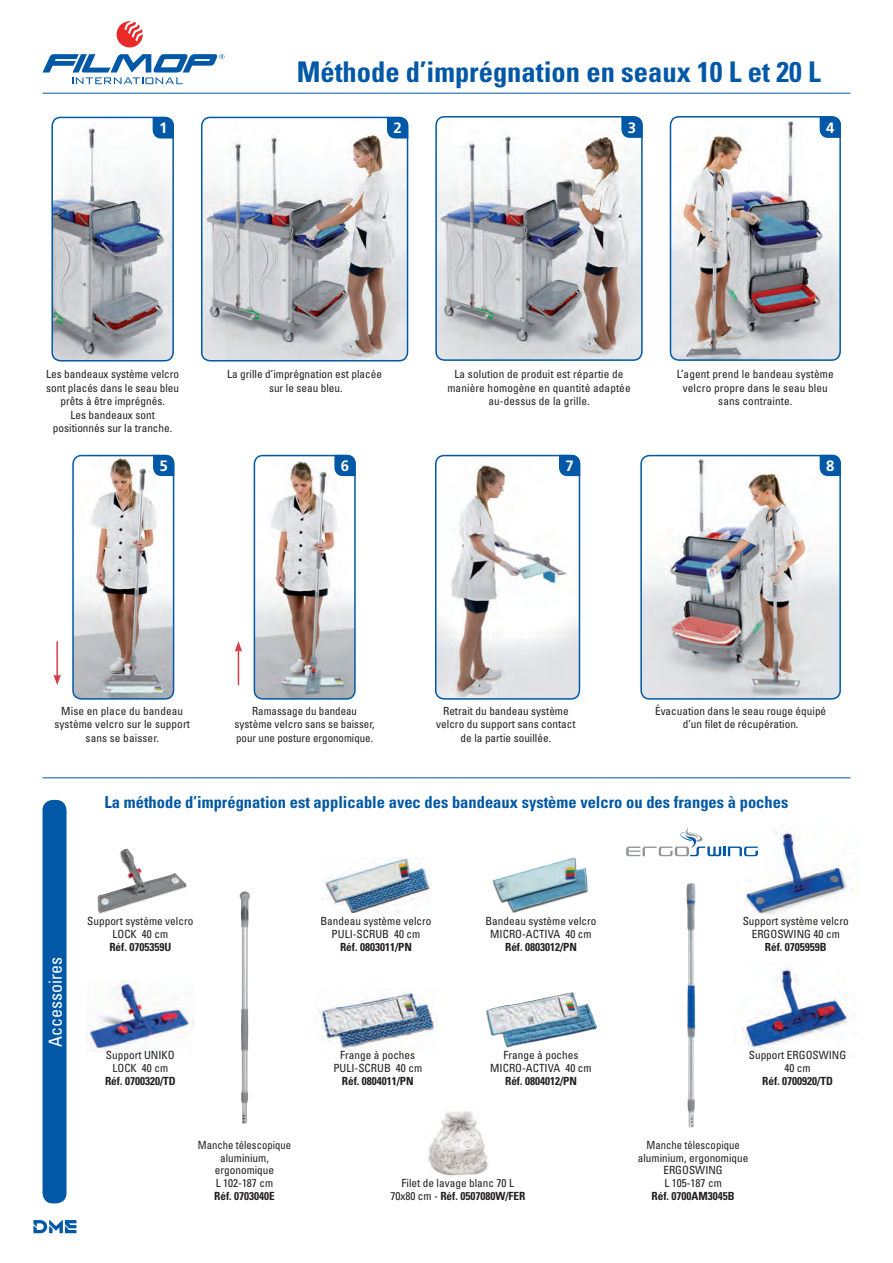
<style>
.page{position:relative;width:893px;height:1263px;background:#fff}
.page>*{position:absolute;margin:0;border:0;box-sizing:border-box;transform-origin:0 0}
.t1{font:700 condensed 28.5px "Univers";color:#0158a6}
.t2{font:condensed 18px "Univers";color:#fff}
.t3{font:700 condensed 16.5px "Univers";color:#0158a6}
.t4{font:700 15px "Frutiger";color:#fff}
.t5{font:condensed 11.25px/13.5px "Univers";color:#231f20;text-align:center}
.t6{font:700 condensed 11.25px "Univers";color:#231f20}
.t7{font:condensed 11.25px/12.8px "Univers";color:#231f20;text-align:center;scale:.95 1}
.s1{font-weight:700}
</style>
<div class="page">
<div style="left:43px;top:800px;width:24px;height:403px;background:#0158a6;border-radius:10px"></div>
<img style="left:239px;top:891px;width:11px;height:233px">
<img style="left:428px;top:1111px;width:60px;height:65px">
<img style="left:97px;top:848px;width:90px;height:66px">
<img style="left:86px;top:981px;width:108px;height:72px">
<img style="left:739px;top:831px;width:113px;height:92px">
<img style="left:492px;top:857px;width:96px;height:56px">
<img style="left:486px;top:992px;width:111px;height:55px">
<img style="left:322px;top:858px;width:108px;height:54px">
<img style="left:319px;top:989px;width:118px;height:62px">
<img style="left:734px;top:966px;width:117px;height:91px">
<svg style="left:117px;top:21px;width:26px;height:26px"></svg>
<svg style="left:43px;top:54px;width:181px;height:30px"></svg>
<hr style="left:43px;top:777px;width:807px;height:1px;background:#0158a6">
<hr style="left:43px;top:93px;width:807px;height:1px;background:#0158a6">
<img style="left:686px;top:883px;width:10px;height:245px">
<svg style="left:626px;top:828px;width:132px;height:28px"></svg>
<img style="left:52px;top:117px;width:121px;height:244px">
<div style="left:51px;top:117px;width:123px;height:244px;border:2px solid #0158a6;border-radius:9px"></div>
<svg style="left:153px;top:117px;width:21px;height:22px"></svg>
<img style="left:202px;top:117px;width:205px;height:244px">
<div style="left:201px;top:117px;width:207px;height:244px;border:2px solid #0158a6;border-radius:9px"></div>
<svg style="left:387px;top:117px;width:21px;height:22px"></svg>
<img style="left:438px;top:117px;width:202px;height:241px">
<div style="left:435px;top:116px;width:208px;height:245px;border:2px solid #0158a6;border-radius:9px"></div>
<svg style="left:621px;top:117px;width:22px;height:21px"></svg>
<img style="left:670px;top:117px;width:170px;height:243px">
<div style="left:670px;top:116px;width:171px;height:245px;border:2px solid #0158a6;border-radius:9px"></div>
<svg style="left:820px;top:117px;width:21px;height:21px"></svg>
<img style="left:73px;top:456px;width:101px;height:243px">
<div style="left:72px;top:455px;width:102px;height:245px;border:2px solid #0158a6;border-radius:9px"></div>
<svg style="left:153px;top:455px;width:21px;height:21px"></svg>
<hr style="left:56px;top:641px;width:2px;height:36px;background:#d53f4c">
<svg style="left:53px;top:674px;width:8px;height:11px"></svg>
<img style="left:254px;top:456px;width:99px;height:243px">
<div style="left:254px;top:455px;width:102px;height:245px;border:2px solid #0158a6;border-radius:9px"></div>
<svg style="left:334px;top:455px;width:22px;height:21px"></svg>
<hr style="left:238px;top:649px;width:1px;height:36px;background:#d53f4c">
<svg style="left:235px;top:641px;width:7px;height:11px"></svg>
<img style="left:436px;top:456px;width:143px;height:243px">
<div style="left:435px;top:455px;width:145px;height:245px;border:2px solid #0158a6;border-radius:9px"></div>
<svg style="left:559px;top:455px;width:21px;height:21px"></svg>
<img style="left:641px;top:456px;width:197px;height:241px">
<div style="left:640px;top:455px;width:201px;height:245px;border:2px solid #0158a6;border-radius:9px"></div>
<svg style="left:820px;top:455px;width:21px;height:21px"></svg>
<svg style="left:33px;top:1220px;width:43px;height:13px"></svg>
<h3 class="t4" style="left:159px;top:119px;width:10px">1</h3>
<h1 class="t1" style="left:297px;top:55px;width:525px">Méthode d’imprégnation en seaux 10 L et 20 L</h1>
<h3 class="t4" style="left:393px;top:119px;width:10px">2</h3>
<h3 class="t4" style="left:628px;top:119px;width:10px">3</h3>
<h3 class="t4" style="left:826px;top:119px;width:10px">4</h3>
<p class="t5" style="left:46px;top:367px;width:135px">Les bandeaux système velcro sont placés dans le seau bleu prêts à être imprégnés.<br>Les bandeaux sont positionnés sur la tranche.</p>
<h3 class="t4" style="left:160px;top:457px;width:10px">5</h3>
<p class="t5" style="left:227px;top:367px;width:156px">La grille d’imprégnation est placée sur le seau bleu.</p>
<h3 class="t4" style="left:341px;top:457px;width:10px">6</h3>
<p class="t5" style="left:447px;top:367px;width:185px">La solution de produit est répartie de manière homogène en quantité adaptée au-dessus de la grille.</p>
<h3 class="t4" style="left:565px;top:457px;width:10px">7</h3>
<p class="t5" style="left:677px;top:367px;width:158px">L’agent prend le bandeau système velcro propre dans le seau bleu sans contrainte.</p>
<h3 class="t4" style="left:826px;top:457px;width:10px">8</h3>
<p class="t5" style="left:54px;top:704px;width:137px">Mise en place du bandeau système velcro sur le support sans se baisser.</p>
<p class="t5" style="left:235px;top:704px;width:142px">Ramassage du bandeau système velcro sans se baisser, pour une posture ergonomique.</p>
<p class="t5" style="left:436px;top:704px;width:141px">Retrait du bandeau système velcro du support sans contact de la partie souillée.</p>
<p class="t5" style="left:655px;top:704px;width:173px">Évacuation dans le seau rouge équipé d’un filet de récupération.</p>
<h3 class="t3" style="left:105px;top:792px;width:685px">La méthode d’imprégnation est applicable avec des bandeaux système velcro ou des franges à poches</h3>
<h2 class="t2" style="left:44px;top:1047px;width:91px;rotate:-90deg">Accessoires</h2>
<p class="t5" style="left:87px;top:914px;width:108px;line-height:12.8px">Support système velcro<br>LOCK 40 cm</p>
<p class="t6" style="left:109px;top:940px;width:63px">Réf. 0705359U</p>
<p class="t5" style="left:106px;top:1048px;width:70px;line-height:12.8px">Support UNIKO<br>LOCK 40 cm</p>
<p class="t6" style="left:105px;top:1074px;width:72px">Réf. 0700320/TD</p>
<p class="t7" style="left:198px;top:1138px;width:100px">Manche télescopique aluminium, ergonomique<br>L 102-187 cm</p>
<p class="t6" style="left:214px;top:1189px;width:62px">Réf. 0703040E</p>
<p class="t5" style="left:320px;top:914px;width:113px;line-height:12.8px">Bandeau système velcro<br>PULI-SCRUB 40 cm</p>
<p class="t6" style="left:340px;top:940px;width:66px">Réf. 0803011/PN</p>
<p class="t5" style="left:333px;top:1048px;width:90px;line-height:12.8px">Frange à poches<br>PULI-SCRUB 40 cm</p>
<p class="t6" style="left:342px;top:1074px;width:66px">Réf. 0804011/PN</p>
<p class="t5" style="left:485px;top:914px;width:113px;line-height:12.8px">Bandeau système velcro<br>MICRO-ACTIVA 40 cm</p>
<p class="t6" style="left:505px;top:940px;width:66px">Réf. 0803012/PN</p>
<p class="t5" style="left:490px;top:1048px;width:103px;line-height:12.8px">Frange à poches<br>MICRO-ACTIVA 40 cm</p>
<p class="t6" style="left:505px;top:1074px;width:66px">Réf. 0804012/PN</p>
<p class="t5" style="left:390px;top:1176px;width:135px;line-height:12.8px">Filet de lavage blanc 70 L<br>70x80 cm - <span class="s1">Réf. 0507080W/FER</span></p>
<p class="t5" style="left:743px;top:914px;width:108px;line-height:12.8px">Support système velcro<br>ERGOSWING 40 cm</p>
<p class="t6" style="left:765px;top:940px;width:63px">Réf. 0705959B</p>
<p class="t5" style="left:749px;top:1048px;width:99px;line-height:12.8px">Support ERGOSWING<br>40 cm</p>
<p class="t6" style="left:762px;top:1074px;width:72px">Réf. 0700920/TD</p>
<p class="t7" style="left:638px;top:1138px;width:118px">Manche télescopique aluminium, ergonomique<br>ERGOSWING<br>L 105-187 cm</p>
<p class="t6" style="left:652px;top:1189px;width:85px">Réf. 0700AM3045B</p>
</div>
